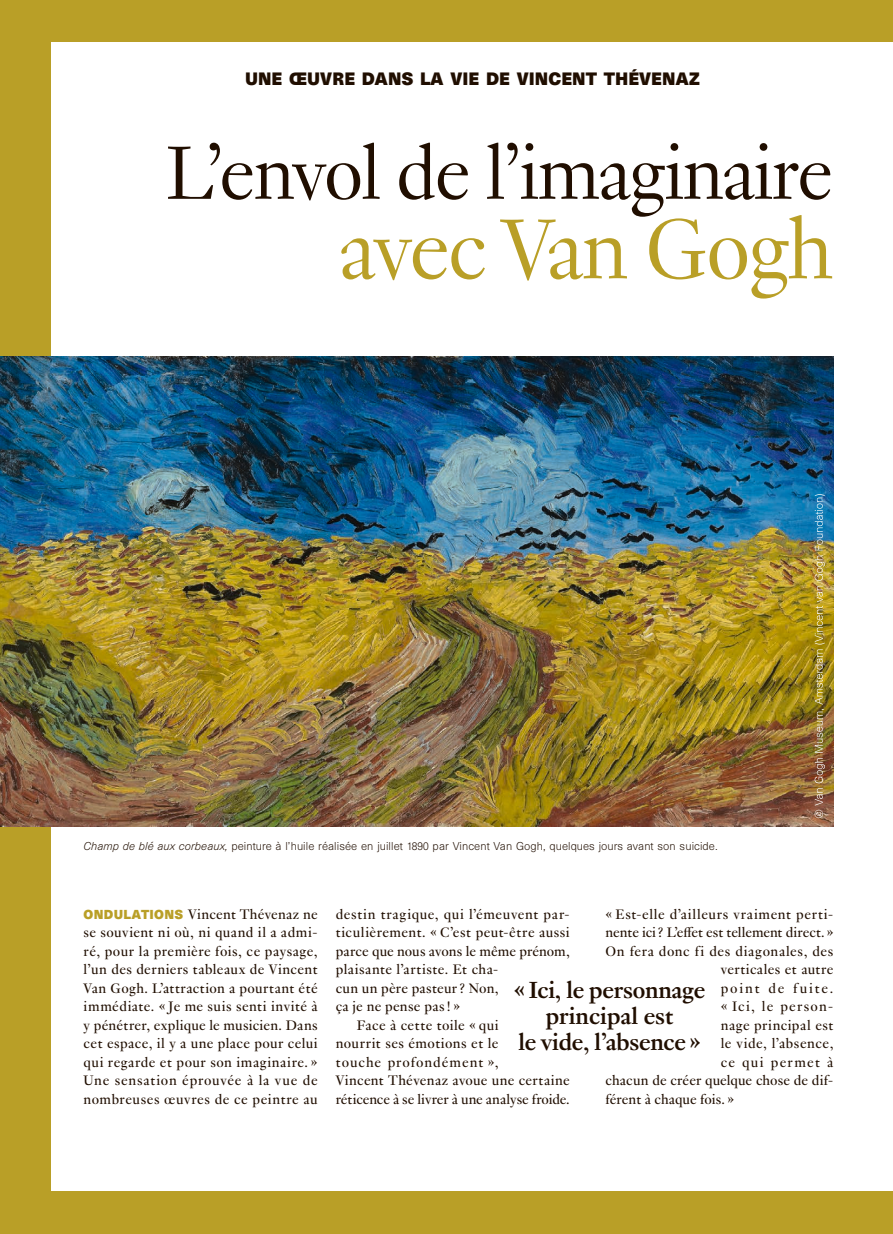
<style>
.page{position:relative;width:893px;height:1234px;background:#fff}
.page>*{position:absolute;margin:0;border:0;box-sizing:border-box;transform-origin:0 0}
.REF_Titres_indd{font:300 93px "Genath";letter-spacing:-.03em;color:#b99f27}
.REF_Titres_indd-2{font:300 82.5px "Genath";letter-spacing:-.03em;color:#200e00}
.REF_Exergue_indd{font:700 25.5px/26.2px "Genath";letter-spacing:-.01em;color:#200e00;text-align:center}
.REF_Titre-encadre_in{font:700 16.5px "Unica SB";color:#200e00}
.REF_Texte_indd{font:15px/18.5px "Genath";letter-spacing:.03em;color:#200e00}
.REF_Texte_indd-2{font:15px "Genath";letter-spacing:-.005em;color:#200e00}
.REF_Texte_indd-3{font:15px "Genath";letter-spacing:.005em;color:#200e00}
.REF_Texte_indd-4{font:15px "Genath";color:#200e00}
.REF_Texte_indd-5{font:15px "Genath";letter-spacing:.08em;color:#200e00}
.REF_Texte_indd-6{font:15px "Genath";letter-spacing:.12em;color:#200e00}
.REF_Texte_indd-7{font:15px "Genath";letter-spacing:.085em;color:#200e00}
.REF_legendes_copyrig{font:300 10.5px "Unica SB";letter-spacing:.01em;color:#200e00}
.s1{font-style:italic}
.s2{font-family:"Unica SB";font-weight:700;font-size:12px;color:#b99f27}
</style>
<div class="page">
<div style="left:0;top:0;width:893px;height:1233px;background:#b99f27"></div>
<div style="left:51px;top:43px;width:842px;height:1147px;background:#fff"></div>
<img style="left:0;top:356px;width:833px;height:470px">
<img style="left:815px;top:494px;width:10px;height:324px">
<p class="REF_Titre-encadre_in" style="left:245px;top:69px;width:456px">UNE ŒUVRE DANS LA VIE DE VINCENT THÉVENAZ</p>
<p class="REF_Titres_indd-2" style="left:165px;top:114px;width:670px">L’envol de l’imaginaire</p>
<p class="REF_Titres_indd" style="left:338px;top:183px;width:497px">avec Van Gogh</p>
<p class="REF_legendes_copyrig" style="left:84px;top:839px;width:636px"><span class="s1">Champ de blé aux corbeaux,</span> peinture à l’huile réalisée en juillet 1890 par Vincent Van Gogh, quelques jours avant son suicide.</p>
<p class="REF_Texte_indd" style="left:84px;top:903px;width:236px;text-align:justify"><span class="s2">ONDULATIONS</span> Vincent Thévenaz ne se souvient ni où, ni quand il a admi&shy;ré, pour la première fois, ce paysage, l’un des derniers tableaux de Vincent Van Gogh. L’attraction a pourtant été immédiate. « Je me suis senti invité à y pénétrer, explique le musicien. Dans cet espace, il y a une place pour celui qui regarde et pour son imaginaire. » Une sensation éprouvée à la vue de nombreuses œuvres de ce peintre au</p>
<p class="REF_Texte_indd" style="left:336px;top:903px;width:236px">destin tragique, qui l’émeuvent par&shy;ticulièrement. « C’est peut-être aussi parce que nous avons le même prénom, plaisante l’artiste. Et cha-<br>cun un père pasteur ? Non,<br>ça je ne pense pas ! »</p>
<p class="REF_Texte_indd" style="left:606px;top:903px;width:229px">« Est-elle d’ailleurs vraiment perti-</p>
<p class="REF_Texte_indd-2" style="left:606px;top:921px;width:229px">nente ici ? L’effet est tellement direct. »</p>
<p class="REF_Texte_indd" style="left:606px;top:940px;width:229px">On fera donc fi des diagonales, des</p>
<p class="REF_Texte_indd" style="left:721px;top:958px;width:114px">verticales et autre</p>
<p class="REF_Texte_indd-6" style="left:721px;top:977px;width:114px">point de fuite.</p>
<p class="REF_Texte_indd-5" style="left:721px;top:995px;width:114px">« Ici, le person-</p>
<p class="REF_Texte_indd" style="left:721px;top:1014px;width:114px">nage principal est</p>
<p class="REF_Texte_indd" style="left:721px;top:1032px;width:114px">le vide, l’absence,</p>
<p class="REF_Texte_indd-7" style="left:721px;top:1051px;width:114px">ce qui permet à</p>
<p class="REF_Texte_indd-3" style="left:606px;top:1069px;width:229px">chacun de créer quelque chose de dif-</p>
<p class="REF_Texte_indd-4" style="left:606px;top:1087px;width:130px">férent à chaque fois. »</p>
<p class="REF_Exergue_indd" style="left:514px;top:974px;width:193px">« Ici, le personnage principal est</p>
<p class="REF_Exergue_indd" style="left:518px;top:1026px;width:184px">le vide, l’absence »</p>
<p class="REF_Texte_indd" style="left:336px;top:1014px;width:236px;text-indent:21px">Face à cette toile « qui<br>nourrit ses émotions et le<br>touche profondément »,<br>Vincent Thévenaz avoue une certaine réticence à se livrer à une analyse froide.</p>
</div>
